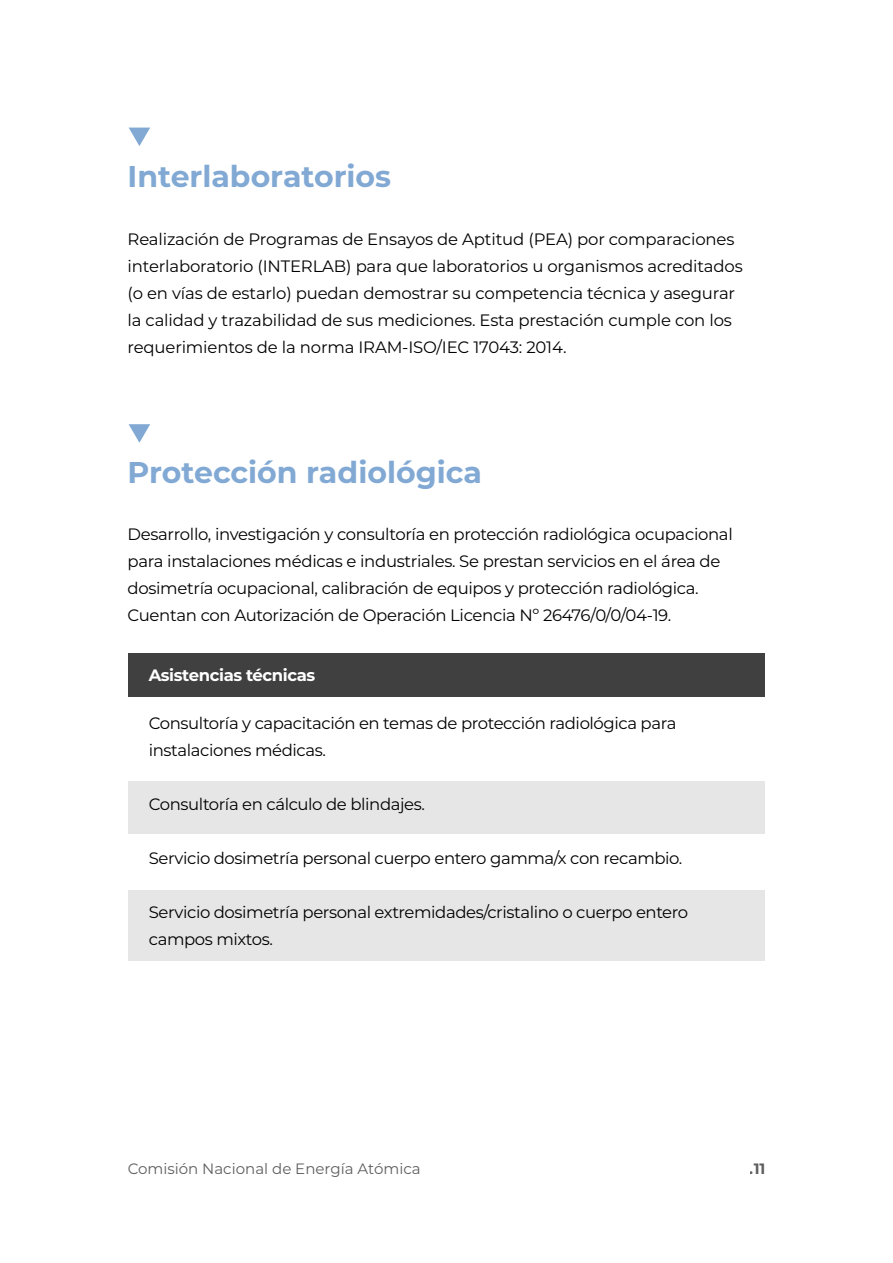
<style>
.page{position:relative;width:893px;height:1263px;background:#fff}
.page>*{position:absolute;margin:0;border:0;box-sizing:border-box;transform-origin:0 0}
.t1{font:700 30px "Montserrat";color:#81a9d4}
.t2{font:16.5px/27px "Montserrat";letter-spacing:-.02em;color:#000}
.t3{font:700 16.5px "Montserrat";letter-spacing:-.025em;color:#fff}
.t4{font:15px "Montserrat";color:#1a171b}
.t5{font:700 15px "Montserrat";color:#1a171b}
</style>
<div class="page">
<svg style="left:129px;top:424px;width:21px;height:19px"></svg>
<div style="left:128px;top:654px;width:637px;height:43px;background:#404040"></div>
<div style="left:129px;top:890px;width:636px;height:71px;background:#e6e6e6"></div>
<div style="left:129px;top:781px;width:636px;height:52px;background:#e6e6e6"></div>
<svg style="left:129px;top:128px;width:21px;height:18px"></svg>
<h1 class="t1" style="left:128px;top:154px;width:265px">Interlaboratorios</h1>
<p class="t2" style="left:128px;top:225px;width:617px">Realización de Programas de Ensayos de Aptitud (PEA) por comparaciones interlaboratorio (INTERLAB) para que laboratorios u organismos acreditados (o en vías de estarlo) puedan demostrar su competencia técnica y asegurar la calidad y trazabilidad de sus mediciones. Esta prestación cumple con los requerimientos de la norma IRAM-ISO/IEC 17043: 2014.</p>
<h1 class="t1" style="left:128px;top:451px;width:356px">Protección radiológica</h1>
<p class="t2" style="left:128px;top:520px;width:607px">Desarrollo, investigación y consultoría en protección radiológica ocupacional para instalaciones médicas e industriales. Se prestan servicios en el área de dosimetría ocupacional, calibración de equipos y protección radiológica.<br>Cuentan con Autorización de Operación Licencia Nº 26476/0/0/04-19.</p>
<p class="t3" style="left:149px;top:663px;width:168px">Asistencias técnicas</p>
<p class="t2" style="left:149px;top:709px;width:529px">Consultoría y capacitación en temas de protección radiológica para instalaciones médicas.</p>
<p class="t2" style="left:149px;top:790px;width:278px">Consultoría en cálculo de blindajes.</p>
<p class="t2" style="left:149px;top:844px;width:535px">Servicio dosimetría personal cuerpo entero gamma/x con recambio.</p>
<p class="t2" style="left:149px;top:898px;width:541px">Servicio dosimetría personal extremidades/cristalino o cuerpo entero campos mixtos.</p>
<p class="t4" style="left:128px;top:1159px;width:295px">Comisión Nacional de Energía Atómica</p>
<p class="t5" style="left:750px;top:1158px;width:17px">.11</p>
</div>
